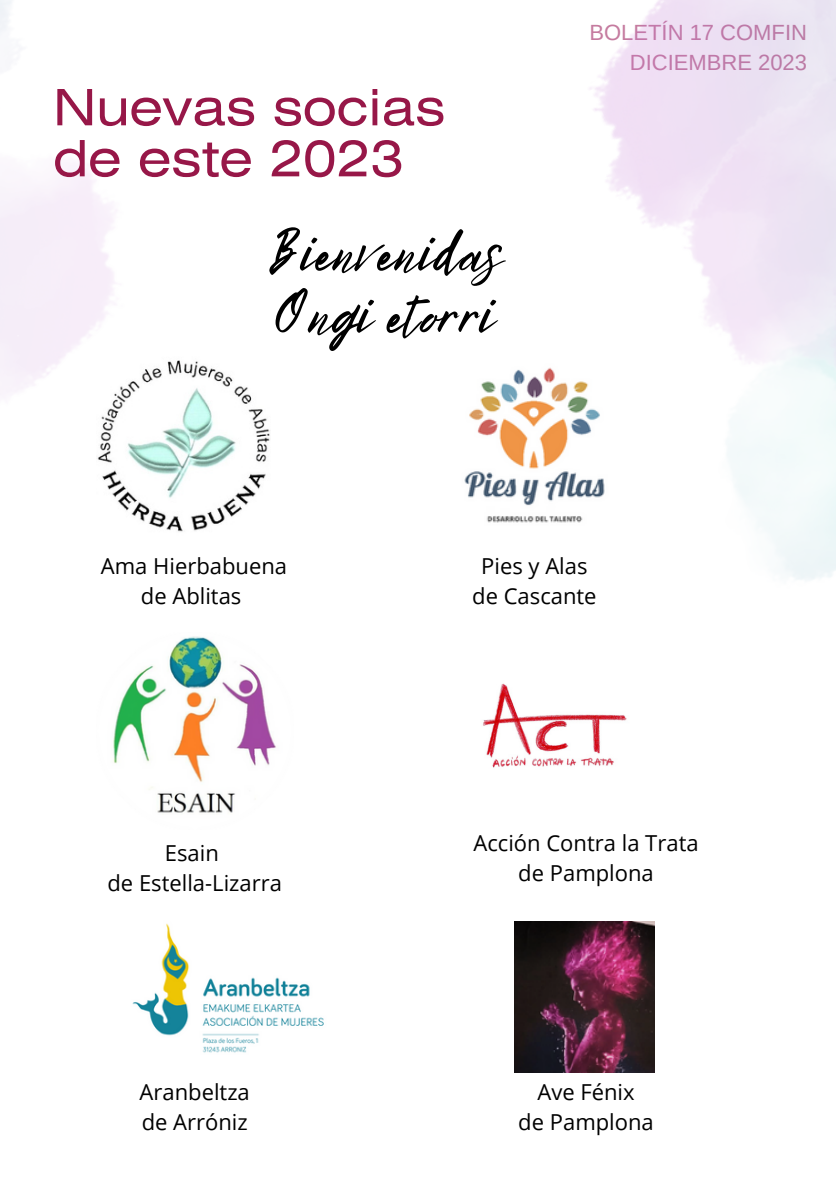
<style>
.page{position:relative;width:836px;height:1196px;background:#fff}
.page>*{position:absolute;margin:0;border:0;box-sizing:border-box;transform-origin:0 0}
.t1{font:60.8px/62.2px "Bright Sunshine";color:#000}
.t2{font:50px/51px "Helios Ext";color:#971748}
.t3{font:22px/30px "Open Sans";color:#000;text-align:center}
.t4{font:22px/30px "Arimo";color:#c57b9f;text-align:right}
</style>
<div class="page">
<img style="left:132px;top:923px;width:192px;height:130px">
<img style="left:113px;top:636px;width:163px;height:177px">
<img style="left:483px;top:683px;width:144px;height:85px">
<img style="left:97px;top:360px;width:173px;height:172px">
<img style="left:464px;top:367px;width:141px;height:156px">
<img style="left:514px;top:922px;width:140px;height:150px">
<h2 class="t2" style="left:53px;top:86px;width:393px">Nuevas socias de este 2023</h2>
<h1 class="t1" style="left:269px;top:220px;width:232px">Bienvenidas<br>Ongi etorri</h1>
<p class="t4" style="left:589px;top:17px;width:219px">BOLETÍN 17 COMFIN<br>DICIEMBRE 2023</p>
<p class="t3" style="left:101px;top:550px;width:188px">Ama Hierbabuena de Ablitas</p>
<p class="t3" style="left:472px;top:550px;width:126px">Pies y Alas de Cascante</p>
<p class="t3" style="left:107px;top:837px;width:176px">Esain<br>de Estella-Lizarra</p>
<p class="t3" style="left:139px;top:1076px;width:112px;text-align:left">Aranbeltza de Arróniz</p>
<p class="t3" style="left:473px;top:827px;width:227px">Acción Contra la Trata de Pamplona</p>
<p class="t3" style="left:518px;top:1076px;width:137px">Ave Fénix<br>de Pamplona</p>
</div>
